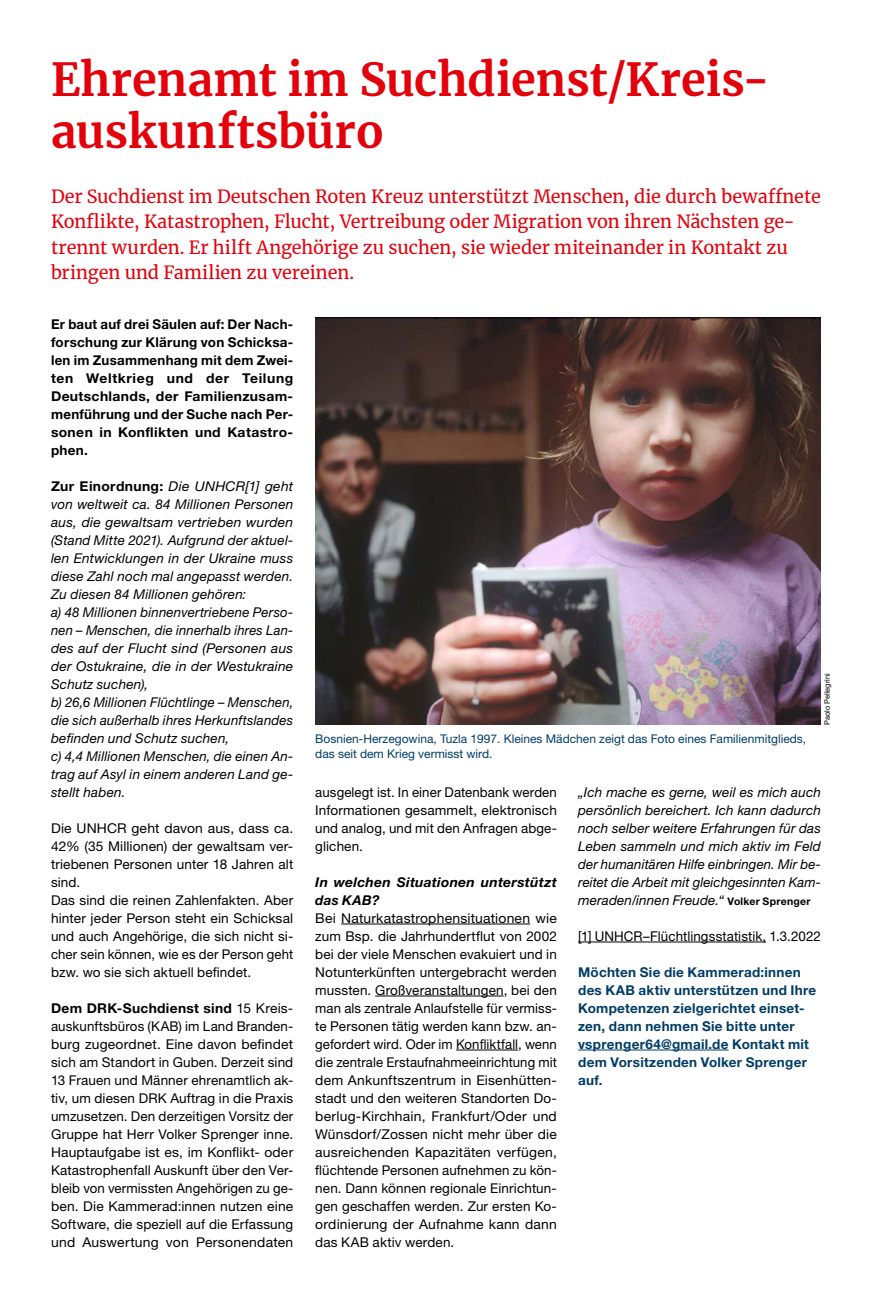
<style>
.page{position:relative;width:872px;height:1297px;background:#fff}
.page>*{position:absolute;margin:0;border:0;box-sizing:border-box;transform-origin:0 0}
.MGB_Headline{font:700 45px/52.5px "Merriweather";color:#e3000b}
.MGB_Subline{font:18px/25.5px "Merriweather";letter-spacing:-.005em;color:#e3000b}
.MGB_Copy{font:13.5px/18px "Helvetica Neue LT Pro";letter-spacing:.01em;color:#000;text-align:justify}
.MGB_Copy-2{font:italic 13.5px/18px "Helvetica Neue LT Pro";letter-spacing:.015em;color:#000;text-align:justify}
.MGB_Copy_bold{font:700 13.5px/18px "Helvetica Neue LT Pro";letter-spacing:.02em;color:#000;text-align:justify}
.MGB_Info{font:700 13.5px/18px "Helvetica Neue LT Pro";letter-spacing:.02em;color:#003c65}
.MGB_Copy_bold-2{font:italic 700 13.5px/18px "Helvetica Neue LT Pro";letter-spacing:.015em;color:#000}
.MGB_BU{font:12px/15px "Helvetica Neue LT Pro";color:#003c65}
.MGB_Fotocredits{font:7.5px "Helvetica Neue LT Pro";color:#000}
.s1{font-weight:700;font-style:normal}
.s2{font-weight:700}
.s3{font-weight:700;font-style:normal;font-size:10.5px}
</style>
<div class="page">
<hr style="left:341px;top:924px;width:189px;height:1px;background:#000">
<hr style="left:375px;top:996px;width:128px;height:1px;background:#000">
<hr style="left:456px;top:1050px;width:62px;height:1px;background:#000">
<hr style="left:578px;top:942px;width:188px;height:1px;background:#000">
<hr style="left:578px;top:1050px;width:150px;height:1px;background:#003c65">
<img style="left:315px;top:317px;width:506px;height:408px">
<p class="MGB_Headline" style="left:51px;top:52px;width:710px">Ehrenamt im Suchdienst/Kreis&shy;auskunftsbüro</p>
<p class="MGB_Subline" style="left:51px;top:183px;width:771px">Der Suchdienst im Deutschen Roten Kreuz unterstützt Menschen, die durch bewaffnete Konflikte, Katastrophen, Flucht, Vertreibung oder Migration von ihren Nächsten ge&shy;trennt wurden. Er hilft Angehörige zu suchen, sie wieder miteinander in Kontakt zu bringen und Familien zu vereinen.</p>
<p class="MGB_Copy_bold" style="left:51px;top:314px;width:244px">Er baut auf drei Säulen auf: Der Nach&shy;forschung zur Klärung von Schicksa&shy;len im Zusammenhang mit dem Zwei&shy;ten Weltkrieg und der Teilung Deutschlands, der Familienzusam&shy;menführung und der Suche nach Per&shy;sonen in Konflikten und Katastro&shy;phen.</p>
<p class="MGB_Copy-2" style="left:51px;top:476px;width:244px"><span class="s1">Zur Einordnung:</span> Die UNHCR[1] geht von weltweit ca. 84 Millionen Personen aus, die gewaltsam vertrieben wurden (Stand Mitte 2021). Aufgrund der aktuel&shy;len Entwicklungen in der Ukraine muss diese Zahl noch mal angepasst werden.<br>Zu diesen 84 Millionen gehören:</p>
<p class="MGB_Copy-2" style="left:51px;top:602px;width:244px">a) 48 Millionen binnenvertriebene Perso&shy;nen – Menschen, die innerhalb ihres Lan&shy;des auf der Flucht sind (Personen aus der Ostukraine, die in der Westukraine Schutz suchen),</p>
<p class="MGB_Copy-2" style="left:51px;top:692px;width:244px">b) 26,6 Millionen Flüchtlinge – Menschen, die sich außerhalb ihres Herkunftslandes befinden und Schutz suchen,</p>
<p class="MGB_Copy-2" style="left:51px;top:746px;width:244px">c) 4,4 Millionen Menschen, die einen An&shy;trag auf Asyl in einem anderen Land ge&shy;stellt haben.</p>
<p class="MGB_Copy" style="left:51px;top:818px;width:244px">Die UNHCR geht davon aus, dass ca.<br>42% (35 Millionen) der gewaltsam ver&shy;triebenen Personen unter 18 Jahren alt sind.</p>
<p class="MGB_Copy" style="left:51px;top:890px;width:244px">Das sind die reinen Zahlenfakten. Aber hinter jeder Person steht ein Schicksal und auch Angehörige, die sich nicht si&shy;cher sein können, wie es der Person geht bzw. wo sie sich aktuell befindet.</p>
<p class="MGB_Copy" style="left:51px;top:998px;width:244px"><span class="s2">Dem DRK-Suchdienst sind</span> 15 Kreis&shy;auskunftsbüros (KAB) im Land Branden&shy;burg zugeordnet. Eine davon befindet sich am Standort in Guben. Derzeit sind 13 Frauen und Männer ehrenamtlich ak&shy;tiv, um diesen DRK Auftrag in die Praxis umzusetzen. Den derzeitigen Vorsitz der Gruppe hat Herr Volker Sprenger inne.<br>Hauptaufgabe ist es, im Konflikt- oder Katastrophenfall Auskunft über den Ver&shy;bleib von vermissten Angehörigen zu ge&shy;ben. Die Kammerad:innen nutzen eine Software, die speziell auf die Erfassung und Auswertung von Personendaten</p>
<p class="MGB_Fotocredits" style="left:822px;top:725px;width:53px;rotate:-90deg">Paolo Pellegrini</p>
<p class="MGB_BU" style="left:315px;top:730px;width:492px">Bosnien-Herzegowina, Tuzla 1997. Kleines Mädchen zeigt das Foto eines Familienmitglieds, das seit dem Krieg vermisst wird.</p>
<p class="MGB_Copy" style="left:315px;top:782px;width:243px">ausgelegt ist. In einer Datenbank werden Informationen gesammelt, elektronisch und analog, und mit den Anfragen abge&shy;glichen.</p>
<p class="MGB_Copy_bold-2" style="left:315px;top:872px;width:243px">In welchen Situationen unterstützt das KAB?</p>
<p class="MGB_Copy" style="left:315px;top:908px;width:243px">Bei Naturkatastrophensituationen wie zum Bsp. die Jahrhundertflut von 2002 bei der viele Menschen evakuiert und in Notunterkünften untergebracht werden mussten. Großveranstaltungen, bei den man als zentrale Anlaufstelle für vermiss&shy;te Personen tätig werden kann bzw. an&shy;gefordert wird. Oder im Konfliktfall, wenn die zentrale Erstaufnahmeeinrichtung mit dem Ankunftszentrum in Eisenhütten&shy;stadt und den weiteren Standorten Do&shy;berlug-Kirchhain, Frankfurt/Oder und Wünsdorf/Zossen nicht mehr über die ausreichenden Kapazitäten verfügen, flüchtende Personen aufnehmen zu kön&shy;nen. Dann können regionale Einrichtun&shy;gen geschaffen werden. Zur ersten Ko&shy;ordinierung der Aufnahme kann dann das KAB aktiv werden.</p>
<p class="MGB_Copy-2" style="left:578px;top:782px;width:244px">„Ich mache es gerne, weil es mich auch persönlich bereichert. Ich kann dadurch noch selber weitere Erfahrungen für das Leben sammeln und mich aktiv im Feld der humanitären Hilfe einbringen. Mir be&shy;reitet die Arbeit mit gleichgesinnten Kam&shy;meraden/innen Freude.“ <span class="s3">Volker Sprenger</span></p>
<p class="MGB_Copy" style="left:578px;top:926px;width:244px">[1] UNHCR–Flüchtlingsstatistik, 1.3.2022</p>
<p class="MGB_Info" style="left:578px;top:962px;width:240px">Möchten Sie die Kammerad:innen des KAB aktiv unterstützen und Ihre<br>Kompetenzen zielgerichtet einset&shy;zen, dann nehmen Sie bitte unter vsprenger64@gmail.de Kontakt mit dem Vorsitzenden Volker Sprenger auf.</p>
</div>
